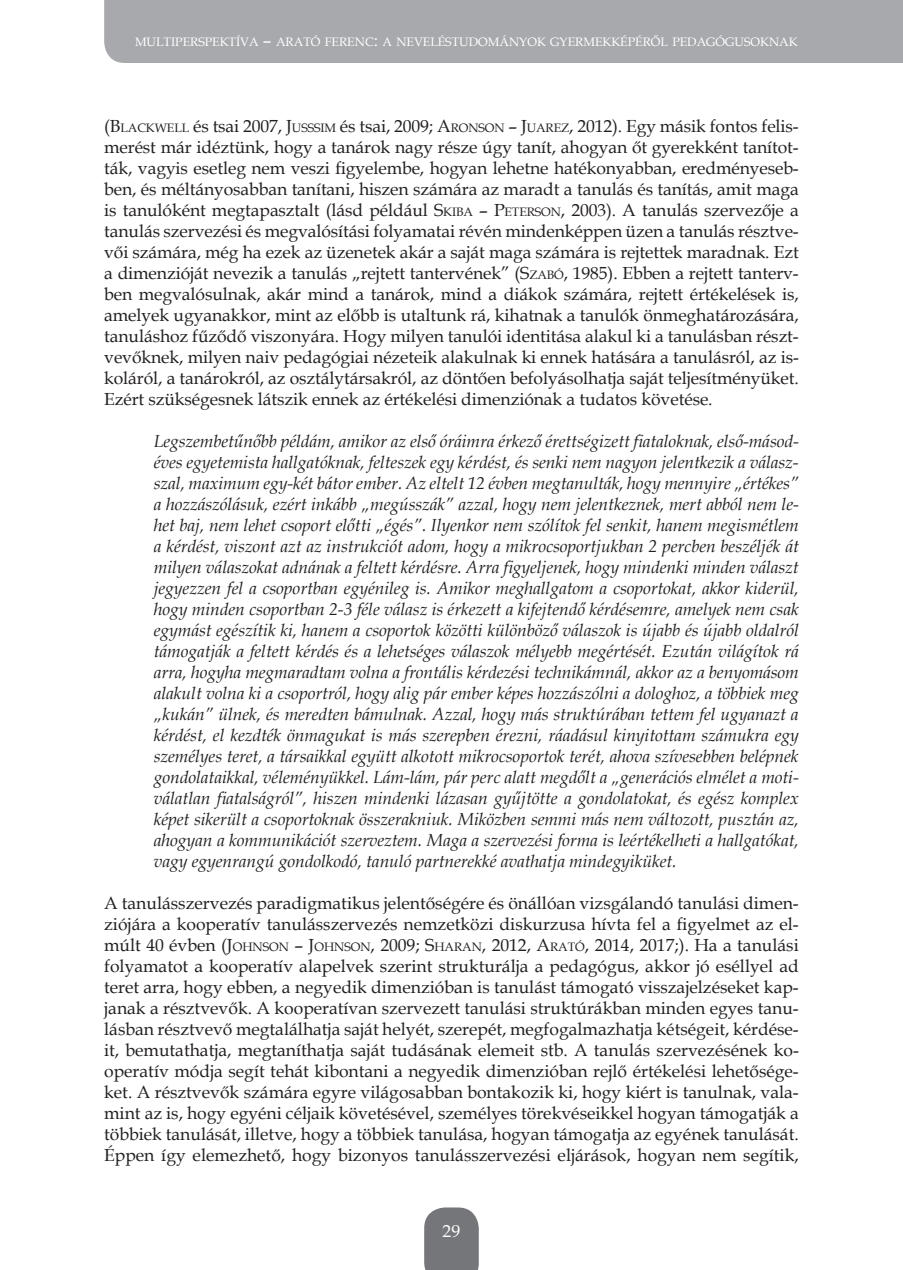
<style>
.page{position:relative;width:903px;height:1270px;background:#fff}
.page>*{position:absolute;margin:0;border:0;box-sizing:border-box;transform-origin:0 0}
.t1{font:17.5px/21px "Book Antiqua";letter-spacing:-.005em;color:#231f20;text-align:justify}
.t2{font:italic 17.5px/21px "Book Antiqua";letter-spacing:-.005em;color:#231f20;text-align:justify}
.t3{font:17.5px "Book Antiqua";color:#fff}
.t4{font:12.25px "Book Antiqua";color:#fff}
.s1{font-size:17.5px}
.s2{font-style:inherit}
.s3{font-size:12.25px}
</style>
<div class="page">
<svg style="left:424px;top:1207px;width:55px;height:63px;background:#7e7f82"></svg>
<div style="left:443px;top:1225px;width:17px;height:13px;background:#757679"></div>
<div style="left:104px;top:0;width:799px;height:63px;background:#a8a9ad"></div>
<p class="t4" style="left:135px;top:33px;width:664px">MULTIPERSPEKTÍVA <span class="s1">–</span> ARATÓ FERENC<span class="s1">:</span> A NEVELÉSTUDOMÁNYOK GYERMEKKÉPÉRŐL PEDAGÓGUSOKNAK</p>
<p class="t1" style="left:104px;top:115px;width:696px">(<span class="s2">B</span><span class="s3">LACKWELL</span> és tsai 2007, <span class="s2">J</span><span class="s3">USSSIM</span> és tsai, 2009; <span class="s2">A</span><span class="s3">RONSON</span> <span class="s2">– J</span><span class="s3">UAREZ</span>, 2012). Egy másik fontos felis&shy;merést már idéztünk, hogy a tanárok nagy része úgy tanít, ahogyan őt gyerekként tanítot&shy;ták, vagyis esetleg nem veszi figyelembe, hogyan lehetne hatékonyabban, eredményeseb&shy;ben, és méltányosabban tanítani, hiszen számára az maradt a tanulás és tanítás, amit maga is tanulóként megtapasztalt (lásd például <span class="s2">S</span><span class="s3">KIBA</span> <span class="s2">– P</span><span class="s3">ETERSON</span>, 2003). A tanulás szervezője a tanulás szervezési és megvalósítási folyamatai révén mindenképpen üzen a tanulás résztve&shy;vői számára, még ha ezek az üzenetek akár a saját maga számára is rejtettek maradnak. ezt a dimenzióját nevezik a tanulás „rejtett tantervének” (<span class="s2">S</span><span class="s3">ZABÓ</span>, 1985). ebben a rejtett tanterv&shy;ben megvalósulnak, akár mind a tanárok, mind a diákok számára, rejtett értékelések is, amelyek ugyanakkor, mint az előbb is utaltunk rá, kihatnak a tanulók önmeghatározására, tanuláshoz fűződő viszonyára. Hogy milyen tanulói identitása alakul ki a tanulásban részt&shy;vevőknek, milyen naiv pedagógiai nézeteik alakulnak ki ennek hatására a tanulásról, az is&shy;koláról, a tanárokról, az osztálytársakról, az döntően befolyásolhatja saját teljesítményüket. ezért szükségesnek látszik ennek az értékelési dimenziónak a tudatos követése.</p>
<p class="t2" style="left:154px;top:430px;width:646px">Legszembetűnőbb példám, amikor az első óráimra érkező érettségizett fiataloknak, első-másod&shy;éves egyetemista hallgatóknak, felteszek egy kérdést, és senki nem nagyon jelentkezik a válasz&shy;szal, maximum egy-két bátor ember. Az eltelt 12 évben megtanulták, hogy mennyire „értékes” a hozzászólásuk, ezért inkább „megússzák” azzal, hogy nem jelentkeznek, mert abból nem le&shy;het baj, nem lehet csoport előtti „égés”. Ilyenkor nem szólítok fel senkit, hanem megismétlem a kérdést, viszont azt az instrukciót adom, hogy a mikrocsoportjukban 2 percben beszéljék át milyen válaszokat adnának a feltett kérdésre. Arra figyeljenek, hogy mindenki minden választ jegyezzen fel a csoportban egyénileg is. Amikor meghallgatom a csoportokat, akkor kiderül, hogy minden csoportban 2-3 féle válasz is érkezett a kifejtendő kérdésemre, amelyek nem csak egymást egészítik ki, hanem a csoportok közötti különböző válaszok is újabb és újabb oldalról támogatják a feltett kérdés és a lehetséges válaszok mélyebb megértését. Ezután világítok rá arra, hogyha megmaradtam volna a frontális kérdezési technikámnál, akkor az a benyomásom alakult volna ki a csoportról, hogy alig pár ember képes hozzászólni a dologhoz, a többiek meg „kukán” ülnek, és meredten bámulnak. Azzal, hogy más struktúrában tettem fel ugyanazt a kérdést, el kezdték önmagukat is más szerepben érezni, ráadásul kinyitottam számukra egy személyes teret, a társaikkal együtt alkotott mikrocsoportok terét, ahova szívesebben belépnek gondolataikkal, véleményükkel. Lám-lám, pár perc alatt megdőlt a „generációs elmélet a moti&shy;válatlan fiatalságról”, hiszen mindenki lázasan gyűjtötte a gondolatokat, és egész komplex képet sikerült a csoportoknak összerakniuk. Miközben semmi más nem változott, pusztán az, ahogyan a kommunikációt szerveztem. Maga a szervezési forma is leértékelheti a hallgatókat, vagy egyenrangú gondolkodó, tanuló partnerekké avathatja mindegyiküket.</p>
<p class="t1" style="left:104px;top:892px;width:696px">A tanulásszervezés paradigmatikus jelentőségére és önállóan vizsgálandó tanulási dimen&shy;ziójára a kooperatív tanulásszervezés nemzetközi diskurzusa hívta fel a figyelmet az el&shy;múlt 40 évben (<span class="s2">J</span><span class="s3">OHNSON</span> <span class="s2">– J</span><span class="s3">OHNSON</span>, 2009; <span class="s2">S</span><span class="s3">HARAN</span><span class="s2">, 2012, A</span><span class="s3">RATÓ</span><span class="s2">, 2014, 2017;</span>). Ha a tanulási folyamatot a kooperatív alapelvek szerint strukturálja a pedagógus, akkor jó eséllyel ad teret arra, hogy ebben, a negyedik dimenzióban is tanulást támogató visszajelzéseket kap&shy;janak a résztvevők. A kooperatívan szervezett tanulási struktúrákban minden egyes tanu&shy;lásban résztvevő megtalálhatja saját helyét, szerepét, megfogalmazhatja kétségeit, kérdése&shy;it, bemutathatja, megtaníthatja saját tudásának elemeit stb. A tanulás szervezésének ko&shy;operatív módja segít tehát kibontani a negyedik dimenzióban rejlő értékelési lehetősége&shy;ket. A résztvevők számára egyre világosabban bontakozik ki, hogy kiért is tanulnak, vala&shy;mint az is, hogy egyéni céljaik követésével, személyes törekvéseikkel hogyan támogatják a többiek tanulását, illetve, hogy a többiek tanulása, hogyan támogatja az egyének tanulását. éppen így elemezhető, hogy bizonyos tanulásszervezési eljárások, hogyan nem segítik,</p>
<p class="t3" style="left:443px;top:1219px;width:19px">29</p>
</div>
